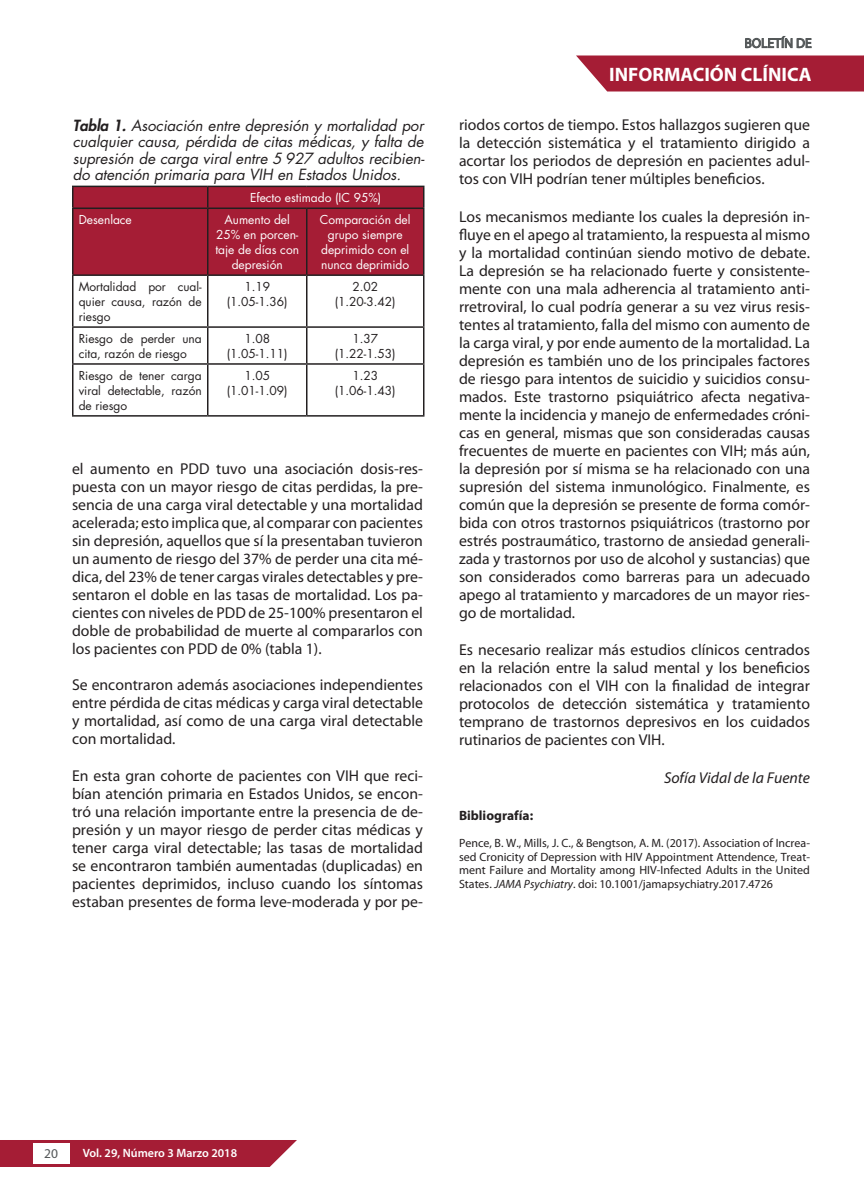
<style>
.page{position:relative;width:864px;height:1188px;background:#fff}
.page>*{position:absolute;margin:0;border:0;box-sizing:border-box;transform-origin:0 0}
.t1{font:700 19.5px "Myriad Pro";color:#fff}
.t2{font:15.75px/18px "Myriad Pro";color:#231f20;text-align:justify}
.t3{font:italic 15.75px "Myriad Pro";color:#231f20}
.t4{font:italic 15px/16.5px "Futura Std";color:#231f20;text-align:justify}
.t5{font:700 13.5px "Myriad Pro";color:#231f20}
.t6{font:13.5px "Myriad Pro";color:#535758}
.t7{font:12px/13.5px "Myriad Pro";color:#231f20;text-align:justify}
.t8{font:12px/15px "Futura Std";color:#231f20;text-align:center}
.t9{font:12px/15px "Futura Std";color:#fff;text-align:center}
.t10{font:600 12px "Myriad Pro";color:#fff}
.s1{font-weight:800}
.s2{font-style:italic}
</style>
<div class="page">
<svg style="left:576px;top:56px;width:288px;height:36px;background:#ab2c43"></svg>
<svg style="left:745px;top:36px;width:66px;height:12px"></svg>
<div style="left:0;top:1140px;width:297px;height:27px;background:#a51d35"></div>
<div style="left:33px;top:1143px;width:36px;height:21px;background:#fff"></div>
<hr style="left:72px;top:187px;width:2px;height:21px;background:#231f20">
<div style="left:73px;top:187px;width:351px;height:87px;background:#a51d35"></div>
<hr style="left:72px;top:208px;width:136px;height:1px;background:#231f20">
<hr style="left:72px;top:209px;width:2px;height:65px;background:#231f20">
<hr style="left:208px;top:208px;width:99px;height:1px;background:#231f20">
<hr style="left:207px;top:209px;width:1px;height:65px;background:#231f20">
<hr style="left:307px;top:208px;width:117px;height:1px;background:#231f20">
<hr style="left:306px;top:209px;width:2px;height:65px;background:#231f20">
<hr style="left:423px;top:209px;width:1px;height:65px;background:#231f20">
<hr style="left:72px;top:274px;width:136px;height:2px;background:#231f20">
<hr style="left:72px;top:276px;width:2px;height:50px;background:#231f20">
<hr style="left:208px;top:274px;width:99px;height:2px;background:#231f20">
<hr style="left:207px;top:276px;width:1px;height:50px;background:#231f20">
<hr style="left:307px;top:274px;width:117px;height:2px;background:#231f20">
<hr style="left:306px;top:276px;width:2px;height:50px;background:#231f20">
<hr style="left:423px;top:276px;width:1px;height:50px;background:#231f20">
<hr style="left:72px;top:326px;width:136px;height:2px;background:#231f20">
<hr style="left:72px;top:328px;width:2px;height:35px;background:#231f20">
<hr style="left:208px;top:326px;width:99px;height:2px;background:#231f20">
<hr style="left:207px;top:328px;width:1px;height:35px;background:#231f20">
<hr style="left:307px;top:326px;width:117px;height:2px;background:#231f20">
<hr style="left:306px;top:328px;width:2px;height:35px;background:#231f20">
<hr style="left:423px;top:328px;width:1px;height:35px;background:#231f20">
<hr style="left:72px;top:363px;width:136px;height:2px;background:#231f20">
<hr style="left:72px;top:365px;width:2px;height:50px;background:#231f20">
<hr style="left:208px;top:363px;width:99px;height:2px;background:#231f20">
<hr style="left:207px;top:365px;width:1px;height:50px;background:#231f20">
<hr style="left:307px;top:363px;width:117px;height:2px;background:#231f20">
<hr style="left:306px;top:365px;width:2px;height:50px;background:#231f20">
<hr style="left:423px;top:365px;width:1px;height:50px;background:#231f20">
<hr style="left:72px;top:415px;width:136px;height:2px;background:#231f20">
<hr style="left:208px;top:415px;width:99px;height:2px;background:#231f20">
<hr style="left:307px;top:415px;width:117px;height:2px;background:#231f20">
<hr style="left:72px;top:186px;width:136px;height:1px;background:#231f20">
<hr style="left:208px;top:186px;width:99px;height:1px;background:#231f20">
<hr style="left:307px;top:186px;width:117px;height:1px;background:#231f20">
<p class="t4" style="left:73px;top:117px;width:353px"><span class="s1">Tabla 1.</span> Asociación entre depresión y mortalidad por cualquier causa, pérdida de citas médicas, y falta de supresión de carga viral entre 5 927 adultos recibien&shy;do atención primaria para VIH en Estados Unidos.</p>
<p class="t9" style="left:250px;top:190px;width:133px">Efecto estimado (IC 95%)</p>
<p class="t9" style="left:79px;top:212px;width:55px">Desenlace</p>
<p class="t9" style="left:215px;top:212px;width:85px">Aumento del<br>25% en porcen&shy;taje de días con depresión</p>
<p class="t9" style="left:320px;top:212px;width:92px">Comparación del grupo siempre deprimido con el nunca deprimido</p>
<p class="t8" style="left:79px;top:279px;width:125px;text-align:justify">Mortalidad por cual&shy;quier causa, razón de riesgo</p>
<p class="t8" style="left:227px;top:279px;width:62px">1.19 (1.05-1.36)</p>
<p class="t8" style="left:335px;top:279px;width:62px">2.02 (1.20-3.42)</p>
<p class="t8" style="left:79px;top:331px;width:124px;text-align:left">Riesgo de perder una cita, razón de riesgo</p>
<p class="t8" style="left:227px;top:331px;width:62px">1.08 (1.05-1.11)</p>
<p class="t8" style="left:335px;top:331px;width:62px">1.37 (1.22-1.53)</p>
<p class="t8" style="left:79px;top:368px;width:125px;text-align:justify">Riesgo de tener carga viral detectable, razón de riesgo</p>
<p class="t8" style="left:227px;top:368px;width:62px">1.05 (1.01-1.09)</p>
<p class="t8" style="left:335px;top:368px;width:62px">1.23 (1.06-1.43)</p>
<p class="t2" style="left:72px;top:459px;width:353px">el aumento en PDD tuvo una asociación dosis-res&shy;puesta con un mayor riesgo de citas perdidas, la pre&shy;sencia de una carga viral detectable y una mortalidad acelerada; esto implica que, al comparar con pacientes sin depresión, aquellos que sí la presentaban tuvieron un aumento de riesgo del 37% de perder una cita mé&shy;dica, del 23% de tener cargas virales detectables y pre&shy;sentaron el doble en las tasas de mortalidad. Los pa&shy;cientes con niveles de PDD de 25-100% presentaron el doble de probabilidad de muerte al compararlos con los pacientes con PDD de 0% (tabla 1).</p>
<p class="t2" style="left:72px;top:675px;width:353px">Se encontraron además asociaciones independientes entre pérdida de citas médicas y carga viral detectable y mortalidad, así como de una carga viral detectable con mortalidad.</p>
<p class="t2" style="left:72px;top:767px;width:353px">En esta gran cohorte de pacientes con VIH que reci&shy;bían atención primaria en Estados Unidos, se encon&shy;tró una relación importante entre la presencia de de&shy;presión y un mayor riesgo de perder citas médicas y tener carga viral detectable; las tasas de mortalidad se encontraron también aumentadas (duplicadas) en pacientes deprimidos, incluso cuando los síntomas estaban presentes de forma leve-moderada y por pe-</p>
<p class="t6" style="left:745px;top:35px;width:69px">BOLETÍN DE</p>
<p class="t1" style="left:609px;top:63px;width:204px">INFORMACIÓN CLÍNICA</p>
<p class="t2" style="left:459px;top:116px;width:353px">riodos cortos de tiempo. Estos hallazgos sugieren que la detección sistemática y el tratamiento dirigido a acortar los periodos de depresión en pacientes adul&shy;tos con VIH podrían tener múltiples beneficios.</p>
<p class="t2" style="left:459px;top:207px;width:353px">Los mecanismos mediante los cuales la depresión in&shy;fluye en el apego al tratamiento, la respuesta al mismo y la mortalidad continúan siendo motivo de debate.<br>La depresión se ha relacionado fuerte y consistente&shy;mente con una mala adherencia al tratamiento anti&shy;rretroviral, lo cual podría generar a su vez virus resis&shy;tentes al tratamiento, falla del mismo con aumento de la carga viral, y por ende aumento de la mortalidad. La depresión es también uno de los principales factores de riesgo para intentos de suicidio y suicidios consu&shy;mados. Este trastorno psiquiátrico afecta negativa&shy;mente la incidencia y manejo de enfermedades cróni&shy;cas en general, mismas que son consideradas causas frecuentes de muerte en pacientes con VIH; más aún, la depresión por sí misma se ha relacionado con una supresión del sistema inmunológico. Finalmente, es común que la depresión se presente de forma comór&shy;bida con otros trastornos psiquiátricos (trastorno por estrés postraumático, trastorno de ansiedad generali&shy;zada y trastornos por uso de alcohol y sustancias) que son considerados como barreras para un adecuado apego al tratamiento y marcadores de un mayor ries&shy;go de mortalidad.</p>
<p class="t2" style="left:459px;top:641px;width:353px">Es necesario realizar más estudios clínicos centrados en la relación entre la salud mental y los beneficios relacionados con el VIH con la finalidad de integrar protocolos de detección sistemática y tratamiento temprano de trastornos depresivos en los cuidados rutinarios de pacientes con VIH.</p>
<p class="t3" style="left:664px;top:769px;width:147px">Sofía Vidal de la Fuente</p>
<p class="t5" style="left:459px;top:808px;width:76px">Bibliografía:</p>
<p class="t7" style="left:459px;top:836px;width:353px">Pence, B. W., Mills, J. C., &amp; Bengtson, A. M. (2017). Association of Increa&shy;sed Cronicity of Depression with HIV Appointment Attendence, Treat&shy;ment Failure and Mortality among HIV-Infected Adults in the United States. <span class="s2">JAMA Psychiatry</span>. doi: 10.1001/jamapsychiatry.2017.4726</p>
<p class="t6" style="left:44px;top:1145px;width:15px">20</p>
<p class="t10" style="left:83px;top:1147px;width:156px">Vol. 29, Número 3 Marzo 2018</p>
</div>
